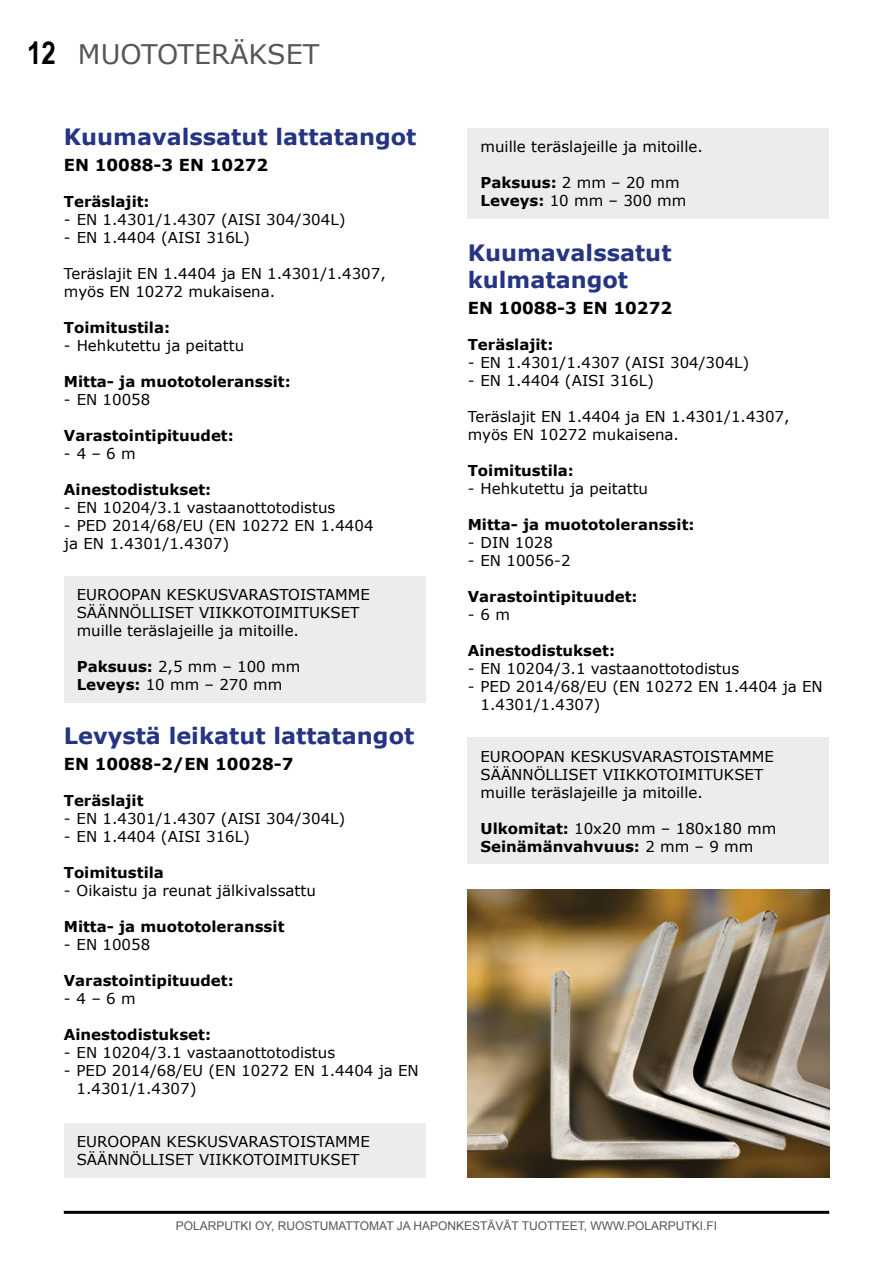
<style>
.page{position:relative;width:893px;height:1263px;background:#fff}
.page>*{position:absolute;margin:0;border:0;box-sizing:border-box;transform-origin:0 0}
.t1{font:700 31.5px "Arial Narrow";color:#000}
.t2{font:27px "Verdana";color:#565656}
.Otsikko{font:700 22.5px/27px "Verdana";color:#253483}
.Bold_otsikko{font:700 16.5px "Verdana";color:#000}
.Luettelo{font:15px/18px "Verdana";color:#000}
.Luettelo-2{font:700 15px "Verdana";color:#000}
.t3{font:12px "Arial";color:#565656}
.s1{font-weight:700}
.s2{font-weight:400}
</style>
<div class="page">
<hr style="left:64px;top:1211px;width:765px;height:3px;background:#000">
<img style="left:468px;top:889px;width:361px;height:289px">
<div style="left:64px;top:576px;width:361px;height:127px;background:#ececed"></div>
<div style="left:468px;top:128px;width:361px;height:91px;background:#ececed"></div>
<div style="left:468px;top:737px;width:361px;height:127px;background:#ececed"></div>
<div style="left:64px;top:1123px;width:361px;height:55px;background:#ececed"></div>
<h1 class="t1" style="left:27px;top:29px;width:30px">12</h1>
<p class="t2" style="left:78px;top:37px;width:243px">MUOTOTERÄKSET</p>
<p class="Otsikko" style="left:64px;top:123px;width:354px">Kuumavalssatut lattatangot</p>
<p class="Bold_otsikko" style="left:64px;top:154px;width:206px">EN 10088-3 EN 10272</p>
<p class="Luettelo-2" style="left:64px;top:192px;width:87px">Teräslajit:</p>
<p class="Luettelo" style="left:64px;top:211px;width:283px">- EN 1.4301/1.4307 (AISI 304/304L)</p>
<p class="Luettelo" style="left:64px;top:229px;width:188px">- EN 1.4404 (AISI 316L)</p>
<p class="Luettelo" style="left:64px;top:265px;width:323px">Teräslajit EN 1.4404 ja EN 1.4301/1.4307,</p>
<p class="Luettelo" style="left:64px;top:283px;width:213px">myös EN 10272 mukaisena.</p>
<p class="Luettelo-2" style="left:64px;top:318px;width:108px">Toimitustila:</p>
<p class="Luettelo" style="left:64px;top:337px;width:182px">- Hehkutettu ja peitattu</p>
<p class="Luettelo-2" style="left:64px;top:372px;width:228px">Mitta- ja muototoleranssit:</p>
<p class="Luettelo" style="left:64px;top:391px;width:88px">- EN 10058</p>
<p class="Luettelo-2" style="left:64px;top:426px;width:171px">Varastointipituudet:</p>
<p class="Luettelo" style="left:64px;top:445px;width:73px">- 4 – 6 m</p>
<p class="Luettelo-2" style="left:64px;top:480px;width:149px">Ainestodistukset:</p>
<p class="Luettelo" style="left:64px;top:499px;width:273px">- EN 10204/3.1 vastaanottotodistus</p>
<p class="Luettelo" style="left:64px;top:517px;width:311px">- PED 2014/68/EU (EN 10272 EN 1.4404</p>
<p class="Luettelo" style="left:64px;top:535px;width:167px">ja EN 1.4301/1.4307)</p>
<p class="Luettelo" style="left:77px;top:586px;width:295px">EUROOPAN KESKUSVARASTOISTAMME</p>
<p class="Luettelo" style="left:77px;top:604px;width:284px">SÄÄNNÖLLISET VIIKKOTOIMITUKSET</p>
<p class="Luettelo" style="left:77px;top:622px;width:224px">muille teräslajeille ja mitoille.</p>
<p class="Luettelo" style="left:77px;top:658px;width:225px"><span class="s1">Paksuus:</span> 2,5 mm – 100 mm</p>
<p class="Luettelo" style="left:77px;top:676px;width:207px"><span class="s1">Leveys:</span> 10 mm – 270 mm</p>
<p class="Otsikko" style="left:64px;top:722px;width:352px">Levystä leikatut lattatangot</p>
<p class="Bold_otsikko" style="left:64px;top:753px;width:231px">EN 10088-2/EN 10028-7</p>
<p class="Luettelo-2" style="left:64px;top:791px;width:81px">Teräslajit</p>
<p class="Luettelo" style="left:64px;top:810px;width:283px">- EN 1.4301/1.4307 (AISI 304/304L)</p>
<p class="Luettelo" style="left:64px;top:828px;width:188px">- EN 1.4404 (AISI 316L)</p>
<p class="Luettelo-2" style="left:64px;top:863px;width:102px">Toimitustila</p>
<p class="Luettelo" style="left:64px;top:882px;width:254px">- Oikaistu ja reunat jälkivalssattu</p>
<p class="Luettelo-2" style="left:64px;top:917px;width:222px">Mitta- ja muototoleranssit</p>
<p class="Luettelo" style="left:64px;top:936px;width:88px">- EN 10058</p>
<p class="Luettelo-2" style="left:64px;top:971px;width:171px">Varastointipituudet:</p>
<p class="Luettelo" style="left:64px;top:990px;width:73px">- 4 – 6 m</p>
<p class="Luettelo-2" style="left:64px;top:1025px;width:149px">Ainestodistukset:</p>
<p class="Luettelo" style="left:64px;top:1044px;width:273px">- EN 10204/3.1 vastaanottotodistus</p>
<p class="Luettelo" style="left:77px;top:1062px;width:344px;text-indent:-13px">- PED 2014/68/EU (EN 10272 EN 1.4404 ja EN<br>1.4301/1.4307)</p>
<p class="Luettelo" style="left:77px;top:1133px;width:295px">EUROOPAN KESKUSVARASTOISTAMME</p>
<p class="Luettelo" style="left:77px;top:1151px;width:284px">SÄÄNNÖLLISET VIIKKOTOIMITUKSET</p>
<p class="Luettelo" style="left:480px;top:138px;width:224px">muille teräslajeille ja mitoille.</p>
<p class="Luettelo-2" style="left:480px;top:173px;width:201px">Paksuus: <span class="s2">2 mm – 20 mm</span></p>
<p class="Luettelo" style="left:480px;top:192px;width:207px"><span class="s1">Leveys:</span> 10 mm – 300 mm</p>
<p class="Otsikko" style="left:468px;top:239px;width:205px">Kuumavalssatut kulmatangot</p>
<p class="Bold_otsikko" style="left:468px;top:297px;width:206px">EN 10088-3 EN 10272</p>
<p class="Luettelo-2" style="left:468px;top:334px;width:87px">Teräslajit:</p>
<p class="Luettelo" style="left:468px;top:353px;width:283px">- EN 1.4301/1.4307 (AISI 304/304L)</p>
<p class="Luettelo" style="left:468px;top:371px;width:188px">- EN 1.4404 (AISI 316L)</p>
<p class="Luettelo" style="left:468px;top:407px;width:323px">Teräslajit EN 1.4404 ja EN 1.4301/1.4307,</p>
<p class="Luettelo" style="left:468px;top:425px;width:213px">myös EN 10272 mukaisena.</p>
<p class="Luettelo-2" style="left:468px;top:460px;width:108px">Toimitustila:</p>
<p class="Luettelo" style="left:468px;top:479px;width:182px">- Hehkutettu ja peitattu</p>
<p class="Luettelo-2" style="left:468px;top:514px;width:228px">Mitta- ja muototoleranssit:</p>
<p class="Luettelo" style="left:468px;top:533px;width:87px">- DIN 1028</p>
<p class="Luettelo" style="left:468px;top:551px;width:104px">- EN 10056-2</p>
<p class="Luettelo-2" style="left:468px;top:586px;width:171px">Varastointipituudet:</p>
<p class="Luettelo" style="left:468px;top:605px;width:44px">- 6 m</p>
<p class="Luettelo-2" style="left:468px;top:640px;width:149px">Ainestodistukset:</p>
<p class="Luettelo" style="left:468px;top:659px;width:273px">- EN 10204/3.1 vastaanottotodistus</p>
<p class="Luettelo" style="left:480px;top:677px;width:344px;text-indent:-13px">- PED 2014/68/EU (EN 10272 EN 1.4404 ja EN<br>1.4301/1.4307)</p>
<p class="Luettelo" style="left:480px;top:747px;width:295px">EUROOPAN KESKUSVARASTOISTAMME</p>
<p class="Luettelo" style="left:480px;top:765px;width:284px">SÄÄNNÖLLISET VIIKKOTOIMITUKSET</p>
<p class="Luettelo" style="left:480px;top:783px;width:224px">muille teräslajeille ja mitoille.</p>
<p class="Luettelo" style="left:480px;top:819px;width:297px"><span class="s1">Ulkomitat:</span> 10x20 mm – 180x180 mm</p>
<p class="Luettelo-2" style="left:480px;top:836px;width:274px">Seinämänvahvuus: <span class="s2">2 mm – 9 mm</span></p>
<p class="t3" style="left:176px;top:1218px;width:543px">POLARPUTKI OY, RUOSTUMATTOMAT JA HAPONKESTÄVÄT TUOTTEET, WWW.POLARPUTKI.FI</p>
</div>
